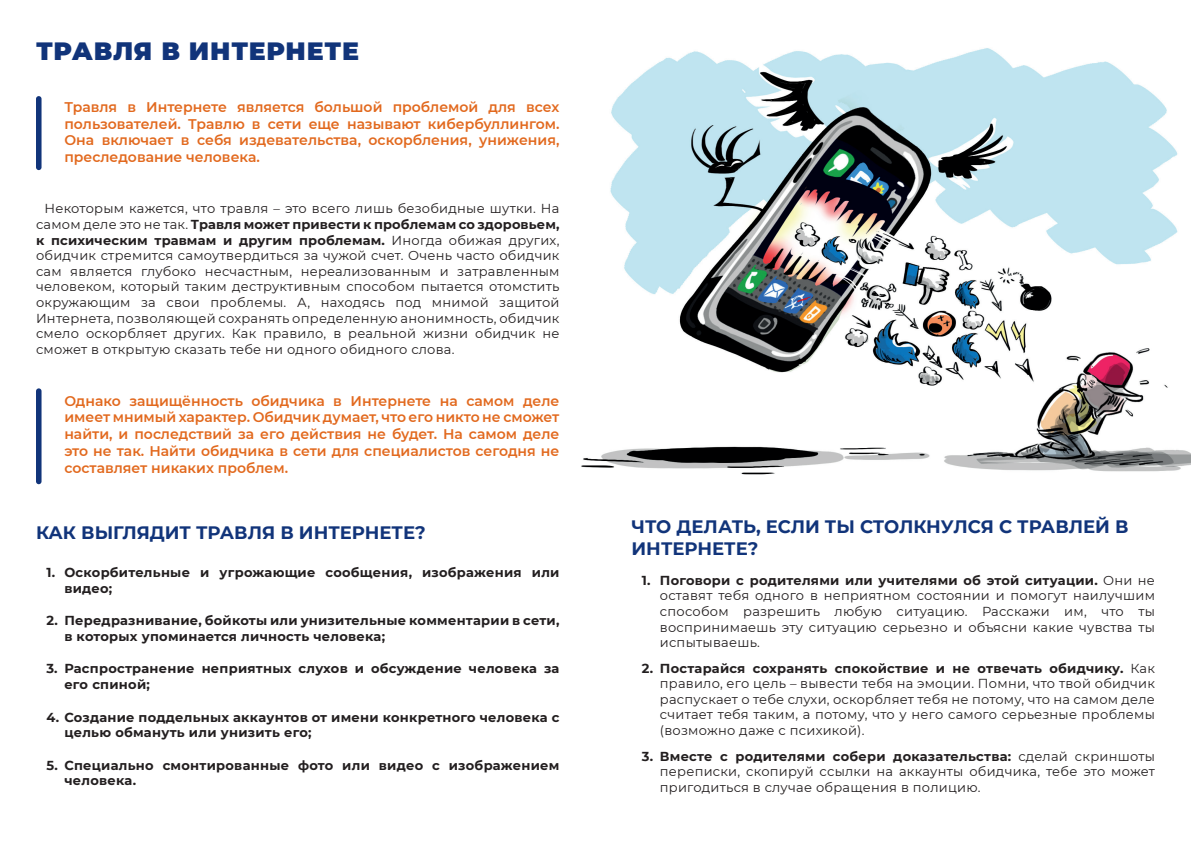
<style>
.page{position:relative;width:1191px;height:842px;background:#fff}
.page>*{position:absolute;margin:0;border:0;box-sizing:border-box;transform-origin:0 0}
.t1{font:900 25px "Montserrat";letter-spacing:.03em;color:#11347a}
.t2{font:700 18px/21.6px "Montserrat";color:#11347a}
.t3{font:600 14px/16.8px "Montserrat";color:#e2691e;text-align:justify}
.t4{font:13px/15.6px "Montserrat";letter-spacing:.02em;color:#231f20;text-align:justify}
.t5{font:700 13px/15.6px "Montserrat";letter-spacing:.02em;color:#231f20}
.s1{font-weight:700}
</style>
<div class="page">
<div style="left:36px;top:96px;width:6px;height:74px;background:#11347a;border-radius:3px"></div>
<div style="left:36px;top:388px;width:6px;height:96px;background:#11347a;border-radius:3px"></div>
<img style="left:581px;top:48px;width:610px;height:427px">
<h1 class="t1" style="left:36px;top:33px;width:324px">ТРАВЛЯ В ИНТЕРНЕТЕ</h1>
<p class="t3" style="left:64px;top:98px;width:496px">Травля в Интернете является большой проблемой для всех пользователей. Травлю в сети еще называют кибербуллингом.<br>Она включает в себя издевательства, оскорбления, унижения, преследование человека.</p>
<p class="t4" style="left:36px;top:200px;width:525px;text-indent:9px">Некоторым кажется, что травля – это всего лишь безобидные шутки. На самом деле это не так. <span class="s1">Травля может привести к проблемам со здоровьем, к психическим травмам и другим проблемам.</span> Иногда обижая других, обидчик стремится самоутвердиться за чужой счет. Очень часто обидчик сам является глубоко несчастным, нереализованным и затравленным человеком, который таким деструктивным способом пытается отомстить окружающим за свои проблемы. А, находясь под мнимой защитой Интернета, позволяющей сохранять определенную анонимность, обидчик смело оскорбляет других. Как правило, в реальной жизни обидчик не сможет в открытую сказать тебе ни одного обидного слова.</p>
<p class="t3" style="left:64px;top:391px;width:496px">Однако защищённость обидчика в Интернете на самом деле имеет мнимый характер. Обидчик думает, что его никто не сможет найти, и последствий за его действия не будет. На самом деле это не так. Найти обидчика в сети для специалистов сегодня не составляет никаких проблем.</p>
<h2 class="t2" style="left:36px;top:520px;width:391px">КАК ВЫГЛЯДИТ ТРАВЛЯ В ИНТЕРНЕТЕ?</h2>
<p class="t5" style="left:64px;top:564px;width:496px;text-indent:-18px">1. Оскорбительные и угрожающие сообщения, изображения или видео;</p>
<p class="t5" style="left:64px;top:612px;width:496px;text-indent:-18px">2. Передразнивание, бойкоты или унизительные комментарии в сети, в которых упоминается личность человека;</p>
<p class="t5" style="left:64px;top:660px;width:496px;text-indent:-18px">3. Распространение неприятных слухов и обсуждение человека за его спиной;</p>
<p class="t5" style="left:64px;top:708px;width:496px;text-indent:-18px">4. Создание поддельных аккаунтов от имени конкретного человека с целью обмануть или унизить его;</p>
<p class="t5" style="left:64px;top:757px;width:496px;text-indent:-18px">5. Специально смонтированные фото или видео с изображением человека.</p>
<h2 class="t2" style="left:631px;top:515px;width:498px">ЧТО ДЕЛАТЬ, ЕСЛИ ТЫ СТОЛКНУЛСЯ С ТРАВЛЕЙ В<br>ИНТЕРНЕТЕ?</h2>
<p class="t4" style="left:660px;top:572px;width:496px;text-indent:-18px"><span class="s1">1. Поговори с родителями или учителями об этой ситуации.</span> Они не оставят тебя одного в неприятном состоянии и помогут наилучшим способом разрешить любую ситуацию. Расскажи им, что ты воспринимаешь эту ситуацию серьезно и объясни какие чувства ты испытываешь.</p>
<p class="t4" style="left:660px;top:660px;width:496px;text-indent:-18px"><span class="s1">2. Постарайся сохранять спокойствие и не отвечать обидчику.</span> Как правило, его цель – вывести тебя на эмоции. Помни, что твой обидчик распускает о тебе слухи, оскорбляет тебя не потому, что на самом деле считает тебя таким, а потому, что у него самого серьезные проблемы (возможно даже с психикой).</p>
<p class="t4" style="left:660px;top:748px;width:496px;text-indent:-18px"><span class="s1">3. Вместе с родителями собери доказательства:</span> сделай скриншоты переписки, скопируй ссылки на аккаунты обидчика, тебе это может пригодиться в случае обращения в полицию.</p>
</div>
